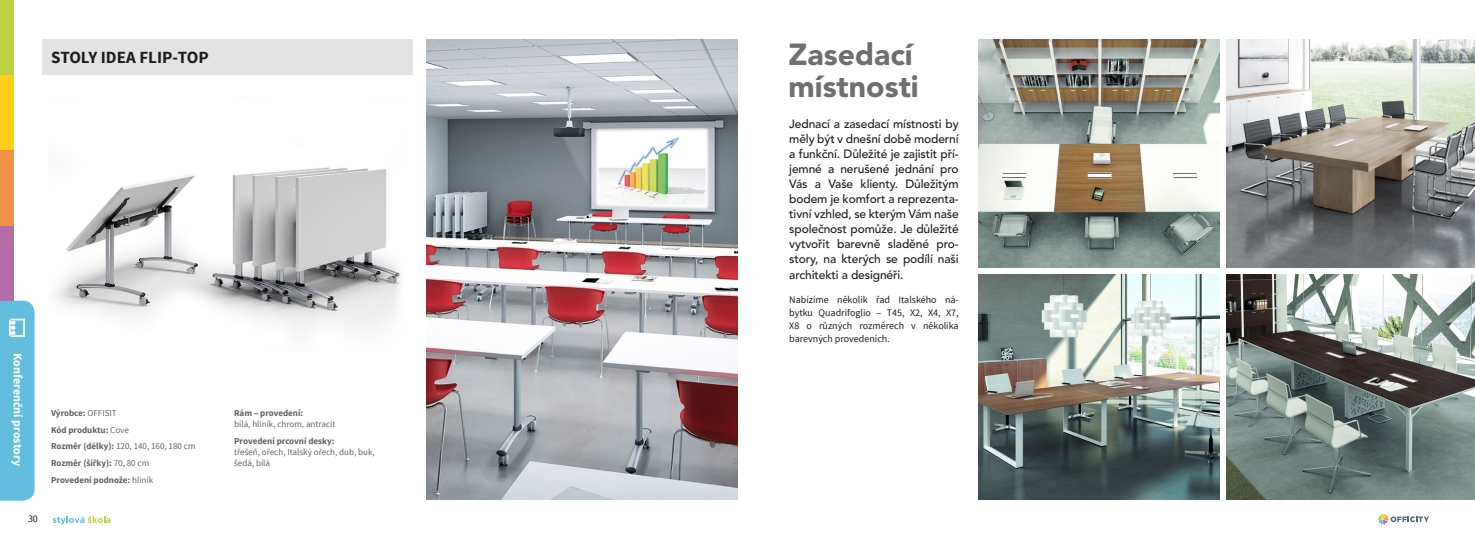
<style>
.page{position:relative;width:1475px;height:539px;background:#fff}
.page>*{position:absolute;margin:0;border:0;box-sizing:border-box;transform-origin:0 0}
.t1{font:900 30.2px/32px "Avenir";color:#706f6f}
.t2{font:700 17px "Source Sans Pro";color:#1d1d1b}
.t3{font:500 12px/15.1px "Avenir";letter-spacing:-.01em;color:#1d1d1b;text-align:justify}
.t4{font:700 12px "Source Sans Pro";color:#fff}
.t5{font:10px/13px "Source Sans Pro";color:#1d1d1b;text-align:justify}
.t6{font:700 9px/16.7px "Source Sans Pro";color:#646363}
.t7{font:9px/11px "Source Sans Pro";color:#646363}
.s1{font-weight:400}
</style>
<div class="page">
<svg style="left:1377px;top:514px;width:51px;height:10px"></svg>
<svg style="left:53px;top:516px;width:58px;height:8px"></svg>
<div style="left:0;top:225px;width:13px;height:75px;background:#b46ba9"></div>
<div style="left:0;top:0;width:13px;height:75px;background:#bbd143"></div>
<div style="left:0;top:75px;width:13px;height:75px;background:#ffcd1c"></div>
<div style="left:0;top:150px;width:13px;height:75px;background:#f39149"></div>
<div style="left:0;top:300px;width:35px;height:200px;background:#63bedd"></div>
<div style="left:43px;top:40px;width:369px;height:35px;background:#e3e3e3"></div>
<img style="left:55px;top:167px;width:346px;height:163px">
<img style="left:427px;top:40px;width:310px;height:459px">
<img style="left:978px;top:274px;width:241px;height:225px">
<img style="left:1226px;top:274px;width:248px;height:225px">
<img style="left:978px;top:40px;width:241px;height:227px">
<img style="left:1226px;top:40px;width:248px;height:227px">
<h2 class="t2" style="left:51px;top:46px;width:159px">STOLY IDEA FLIP-TOP</h2>
<p class="t4" style="left:26px;top:353px;width:114px;rotate:90deg">Konferenční prostory</p>
<p class="t5" style="left:28px;top:512px;width:11px">30</p>
<p class="t6" style="left:51px;top:405px;width:146px">Výrobce: <span class="s1">OFFISIT<br></span>Kód produktu: <span class="s1">Cove<br></span>Rozměr (délky): <span class="s1">120, 140, 160, 180 cm<br></span>Rozměr (šířky): <span class="s1">70, 80 cm<br></span>Provedení podnože: <span class="s1">hliník</span></p>
<p class="t6" style="left:234px;top:405px;width:71px">Rám – provedení:</p>
<p class="t7" style="left:234px;top:418px;width:103px">bílá, hliník, chrom, antracit</p>
<p class="t6" style="left:234px;top:432px;width:102px">Provedení prcovní desky:</p>
<p class="t7" style="left:234px;top:446px;width:142px">třešeň, ořech, Italský ořech, dub, buk, šedá, bílá</p>
<h1 class="t1" style="left:788px;top:37px;width:132px">Zasedací místnosti</h1>
<p class="t3" style="left:789px;top:115px;width:171px">Jednací a zasedací místnosti by měly být v dnešní době moderní a funkční. Důležité je zajistit pří&shy;jemné a nerušené jednání pro Vás a Vaše klienty. Důležitým bodem je komfort a reprezenta&shy;tivní vzhled, se kterým Vám naše společnost pomůže. Je důležité vytvořit barevně sladěné pro&shy;story, na kterých se podílí naši architekti a designéři.</p>
<p class="t5" style="left:789px;top:293px;width:171px">Nabízíme několik řad Italského ná&shy;bytku Quadrifoglio – T45, X2, X4, X7, X8 o různých rozměrech v několika barevných provedeních.</p>
</div>
